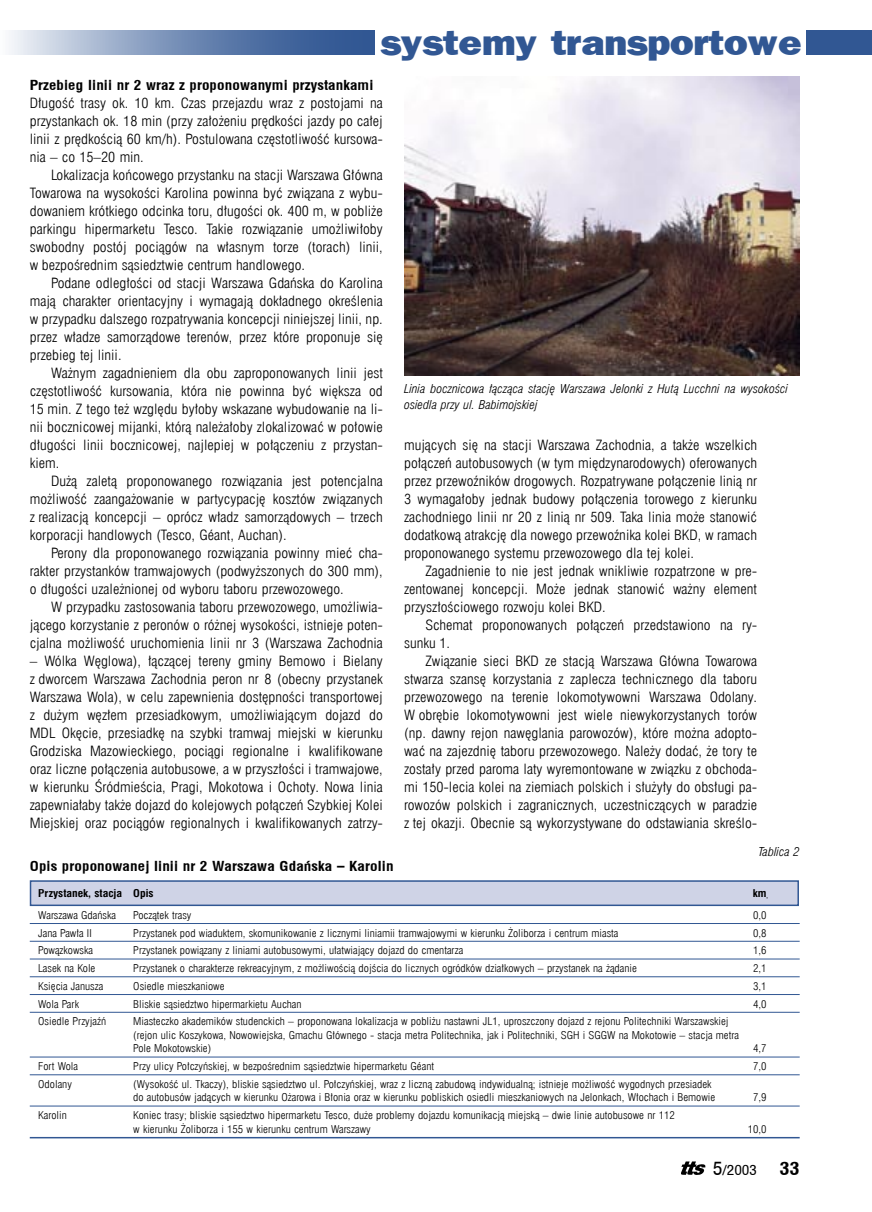
<style>
.page{position:relative;width:872px;height:1212px;background:#fff}
.page>*{position:absolute;margin:0;border:0;box-sizing:border-box;transform-origin:0 0}
.t1{font:36px "Frankfurt Goth Hvypl";color:#315793;scale:1.1 1}
.t2{font:700 18px "Switzerland Condpl";color:#000;scale:1.1 1}
.tekst{font:13.8px/18px "Swis 721 Lt Cn EU Normal";color:#000;text-align:justify;scale:1.1 1}
.tekst0{font:13.8px/18px "Swis 721 Lt Cn EU Normal";color:#000;text-align:justify;scale:1.1 1}
.tytuł2{font:700 13.8px "Switzerland Condpl";color:#000;scale:1.1 1}
.t3{font:13.8px "Switzerland Condpl";color:#000;scale:1.1 1}
.podpis0{font:12px/16.5px "Swis 721 Lt Cn EU Italic";color:#000;scale:1.1 1}
.end{font:12px "Swis 721 Lt Cn EU Italic";color:#000;scale:1.1 1}
.tabl{font:10.5px/13.5px "Swis 721 Lt Cn EU Normal";color:#000;scale:1.1 1}
.tabl-2{font:10.5px "Swis 721 Cn EU Bold";color:#000;scale:1.1 1}
.s1{font-size:18px}
</style>
<div class="page">
<div style="left:806px;top:30px;width:66px;height:25px;background:#315793"></div>
<svg style="left:9px;top:30px;width:365px;height:25px;background:#7992b9"></svg>
<svg style="left:681px;top:1161px;width:24px;height:14px"></svg>
<img style="left:404px;top:77px;width:395px;height:298px">
<div style="left:31px;top:881px;width:767px;height:24px;background:#cfd3e6"></div>
<div style="left:30px;top:880px;width:769px;height:26px;border:2px solid #315793"></div>
<hr style="left:30px;top:923px;width:769px;height:1px;background:#315793">
<hr style="left:30px;top:941px;width:769px;height:1px;background:#315793">
<hr style="left:30px;top:958px;width:769px;height:1px;background:#315793">
<hr style="left:30px;top:976px;width:769px;height:1px;background:#315793">
<hr style="left:30px;top:994px;width:769px;height:1px;background:#315793">
<hr style="left:30px;top:1012px;width:769px;height:1px;background:#315793">
<hr style="left:30px;top:1057px;width:769px;height:1px;background:#315793">
<hr style="left:30px;top:1074px;width:769px;height:1px;background:#315793">
<hr style="left:30px;top:1106px;width:769px;height:1px;background:#315793">
<hr style="left:30px;top:1137px;width:769px;height:1px;background:#315793">
<h1 class="t1" style="left:380px;top:21px;width:385px">systemy transportowe</h1>
<p class="tytuł2" style="left:30px;top:77px;width:314px">Przebieg linii nr 2 wraz z proponowanymi przystankami</p>
<p class="tekst0" style="left:30px;top:94px;width:322px">Długość trasy ok. 10 km. Czas przejazdu wraz z postojami na przystankach ok. 18 min (przy założeniu prędkości jazdy po całej linii z prędkością 60 km/h). Postulowana częstotliwość kursowa&shy;nia – co 15–20 min.</p>
<p class="tekst" style="left:30px;top:166px;width:322px;text-indent:21px">Lokalizacja końcowego przystanku na stacji Warszawa Główna Towarowa na wysokości Karolina powinna być związana z wybu&shy;dowaniem krótkiego odcinka toru, długości ok. 400 m, w pobliże parkingu hipermarketu Tesco. Takie rozwiązanie umożliwiłoby swobodny postój pociągów na własnym torze (torach) linii, w bezpośrednim sąsiedztwie centrum handlowego.</p>
<p class="tekst" style="left:30px;top:274px;width:322px;text-indent:21px">Podane odległości od stacji Warszawa Gdańska do Karolina mają charakter orientacyjny i wymagają dokładnego określenia w przypadku dalszego rozpatrywania koncepcji niniejszej linii, np. przez władze samorządowe terenów, przez które proponuje się przebieg tej linii.</p>
<p class="tekst" style="left:30px;top:364px;width:322px;text-indent:21px">Ważnym zagadnieniem dla obu zaproponowanych linii jest częstotliwość kursowania, która nie powinna być większa od 15 min. Z tego też względu byłoby wskazane wybudowanie na li&shy;nii bocznicowej mijanki, którą należałoby zlokalizować w połowie długości linii bocznicowej, najlepiej w połączeniu z przystan&shy;kiem.</p>
<p class="tekst" style="left:30px;top:472px;width:322px;text-indent:21px">Dużą zaletą proponowanego rozwiązania jest potencjalna możliwość zaangażowanie w partycypację kosztów związanych z realizacją koncepcji – oprócz władz samorządowych – trzech korporacji handlowych (Tesco, Géant, Auchan).</p>
<p class="tekst" style="left:30px;top:544px;width:322px;text-indent:21px">Perony dla proponowanego rozwiązania powinny mieć cha&shy;rakter przystanków tramwajowych (podwyższonych do 300 mm), o długości uzależnionej od wyboru taboru przewozowego.</p>
<p class="tekst" style="left:30px;top:598px;width:322px;text-indent:21px">W przypadku zastosowania taboru przewozowego, umożliwia&shy;jącego korzystanie z peronów o różnej wysokości, istnieje poten&shy;cjalna możliwość uruchomienia linii nr 3 (Warszawa Zachodnia</p>
<p class="tekst" style="left:30px;top:652px;width:322px">– Wólka Węglowa), łączącej tereny gminy Bemowo i Bielany z dworcem Warszawa Zachodnia peron nr 8 (obecny przystanek Warszawa Wola), w celu zapewnienia dostępności transportowej z dużym węzłem przesiadkowym, umożliwiającym dojazd do MDL Okęcie, przesiadkę na szybki tramwaj miejski w kierunku Grodziska Mazowieckiego, pociągi regionalne i kwalifikowane oraz liczne połączenia autobusowe, a w przyszłości i tramwajowe, w kierunku Śródmieścia, Pragi, Mokotowa i Ochoty. Nowa linia zapewniałaby także dojazd do kolejowych połączeń Szybkiej Kolei Miejskiej oraz pociągów regionalnych i kwalifikowanych zatrzy-</p>
<p class="podpis0" style="left:404px;top:380px;width:350px">Linia bocznicowa łącząca stację Warszawa Jelonki z Hutą Lucchni na wysokości osiedla przy ul. Babimojskiej</p>
<p class="tekst" style="left:404px;top:436px;width:322px">mujących się na stacji Warszawa Zachodnia, a także wszelkich połączeń autobusowych (w tym międzynarodowych) oferowanych przez przewoźników drogowych. Rozpatrywane połączenie linią nr 3 wymagałoby jednak budowy połączenia torowego z kierunku zachodniego linii nr 20 z linią nr 509. Taka linia może stanowić dodatkową atrakcję dla nowego przewoźnika kolei BKD, w ramach proponowanego systemu przewozowego dla tej kolei.</p>
<p class="tekst" style="left:404px;top:562px;width:322px;text-indent:21px">Zagadnienie to nie jest jednak wnikliwie rozpatrzone w pre&shy;zentowanej koncepcji. Może jednak stanowić ważny element przyszłościowego rozwoju kolei BKD.</p>
<p class="tekst" style="left:404px;top:616px;width:322px;text-indent:21px">Schemat proponowanych połączeń przedstawiono na ry&shy;sunku 1.</p>
<p class="tekst" style="left:404px;top:652px;width:322px;text-indent:21px">Związanie sieci BKD ze stacją Warszawa Główna Towarowa stwarza szansę korzystania z zaplecza technicznego dla taboru przewozowego na terenie lokomotywowni Warszawa Odolany.<br>W obrębie lokomotywowni jest wiele niewykorzystanych torów (np. dawny rejon nawęglania parowozów), które można adopto&shy;wać na zajezdnię taboru przewozowego. Należy dodać, że tory te zostały przed paroma laty wyremontowane w związku z obchoda&shy;mi 150-lecia kolei na ziemiach polskich i służyły do obsługi pa&shy;rowozów polskich i zagranicznych, uczestniczących w paradzie z tej okazji. Obecnie są wykorzystywane do odstawiania skreślo-</p>
<p class="end" style="left:758px;top:844px;width:39px">Tablica 2</p>
<p class="tytuł2" style="left:30px;top:857px;width:332px">Opis proponowanej linii nr 2 Warszawa Gdańska – Karolin</p>
<p class="tabl-2" style="left:38px;top:887px;width:106px">Przystanek, stacja Opis</p>
<p class="tabl-2" style="left:753px;top:887px;width:14px">km</p>
<p class="tabl" style="left:38px;top:908px;width:72px">Warszawa Gdańska</p>
<p class="tabl" style="left:133px;top:908px;width:54px">Początek trasy</p>
<p class="tabl" style="left:753px;top:908px;width:14px">0,0</p>
<p class="tabl" style="left:38px;top:926px;width:50px">Jana Pawła II</p>
<p class="tabl" style="left:133px;top:926px;width:442px">Przystanek pod wiaduktem, skomunikowanie z licznymi liniamii tramwajowymi w kierunku Żoliborza i centrum miasta</p>
<p class="tabl" style="left:753px;top:926px;width:14px">0,8</p>
<p class="tabl" style="left:38px;top:944px;width:51px">Powązkowska</p>
<p class="tabl" style="left:133px;top:944px;width:301px">Przystanek powiązany z liniami autobusowymi, ułatwiający dojazd do cmentarza</p>
<p class="tabl" style="left:753px;top:944px;width:14px">1,6</p>
<p class="tabl" style="left:38px;top:962px;width:53px">Lasek na Kole</p>
<p class="tabl" style="left:133px;top:962px;width:459px">Przystanek o charakterze rekreacyjnym, z możliwością dojścia do licznych ogródków działkowych – przystanek na żądanie</p>
<p class="tabl" style="left:753px;top:962px;width:14px">2,1</p>
<p class="tabl" style="left:38px;top:979px;width:61px">Księcia Janusza</p>
<p class="tabl" style="left:133px;top:979px;width:84px">Osiedle mieszkaniowe</p>
<p class="tabl" style="left:753px;top:979px;width:14px">3,1</p>
<p class="tabl" style="left:38px;top:997px;width:39px">Wola Park</p>
<p class="tabl" style="left:133px;top:997px;width:154px">Bliskie sąsiedztwo hipermarkietu Auchan</p>
<p class="tabl" style="left:753px;top:997px;width:14px">4,0</p>
<p class="tabl" style="left:38px;top:1015px;width:63px">Osiedle Przyjaźń</p>
<p class="tabl" style="left:133px;top:1015px;width:552px">Miasteczko akademików studenckich – proponowana lokalizacja w pobliżu nastawni JL1, uproszczony dojazd z rejonu Politechniki Warszawskiej (rejon ulic Koszykowa, Nowowiejska, Gmachu Głównego - stacja metra Politechnika, jak i Politechniki, SGH i SGGW na Mokotowie – stacja metra<br>Pole Mokotowskie)</p>
<p class="tabl" style="left:753px;top:1042px;width:14px">4,7</p>
<p class="tabl" style="left:38px;top:1060px;width:38px">Fort Wola</p>
<p class="tabl" style="left:133px;top:1060px;width:275px">Przy ulicy Połczyńskiej, w bezpośrednim sąsiedztwie hipermarketu Géant</p>
<p class="tabl" style="left:753px;top:1060px;width:14px">7,0</p>
<p class="tabl" style="left:38px;top:1077px;width:32px">Odolany</p>
<p class="tabl" style="left:133px;top:1077px;width:530px">(Wysokość ul. Tkaczy), bliskie sąsiedztwo ul. Połczyńskiej, wraz z liczną zabudową indywidualną; istnieje możliwość wygodnych przesiadek do autobusów jadących w kierunku Ożarowa i Błonia oraz w kierunku pobliskich osiedli mieszkaniowych na Jelonkach, Włochach i Bemowie</p>
<p class="tabl" style="left:753px;top:1091px;width:14px">7,9</p>
<p class="tabl" style="left:38px;top:1109px;width:27px">Karolin</p>
<p class="tabl" style="left:133px;top:1109px;width:494px">Koniec trasy; bliskie sąsiedztwo hipermarketu Tesco, duże problemy dojazdu komunikacją miejską – dwie linie autobusowe nr 112 w kierunku Żoliborza i 155 w kierunku centrum Warszawy</p>
<p class="tabl" style="left:747px;top:1122px;width:19px">10,0</p>
<p class="t3" style="left:712px;top:1160px;width:42px"><span class="s1">5</span>/2003</p>
<h2 class="t2" style="left:780px;top:1157px;width:19px">33</h2>
</div>
